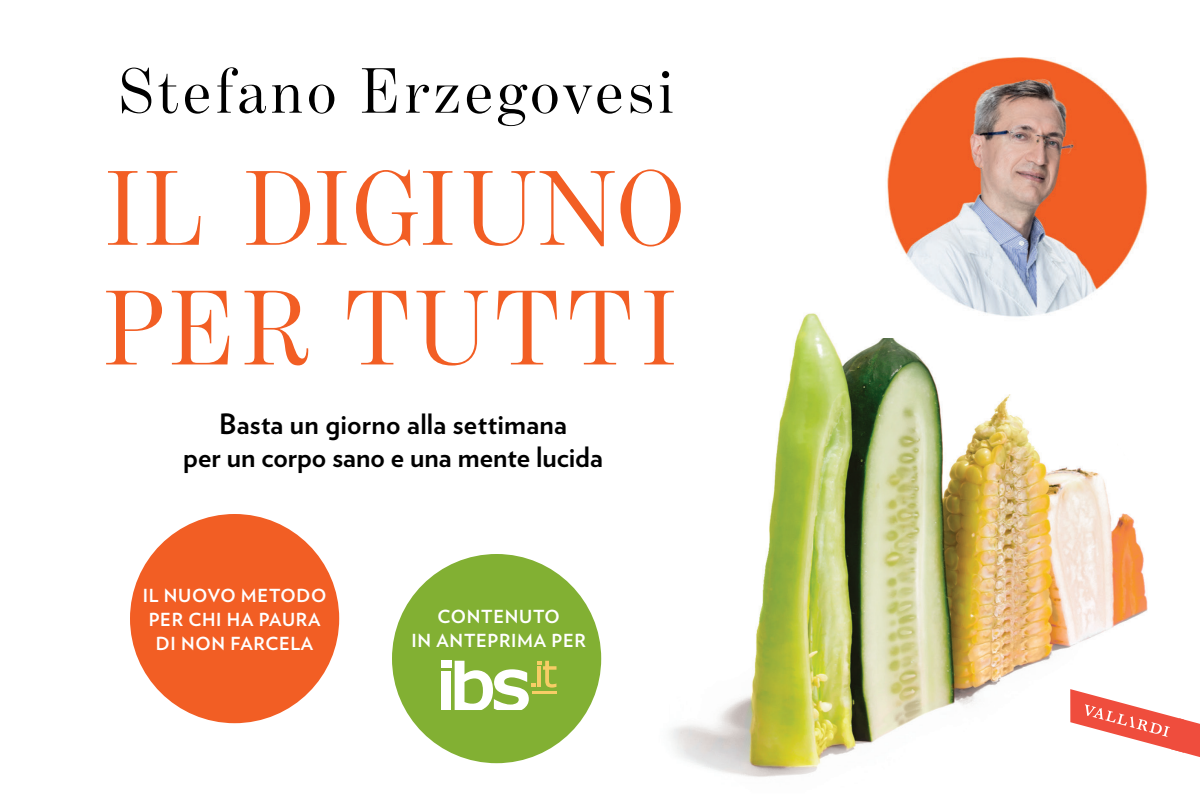
<style>
.page{position:relative;width:1200px;height:800px;background:#fff}
.page>*{position:absolute;margin:0;border:0;box-sizing:border-box;transform-origin:0 0}
.t1{font:107.7px "Benton Mod Disp";letter-spacing:.035em;color:#f25e24}
.t2{font:107.7px "Benton Mod Disp";letter-spacing:.06em;color:#f25e24}
.t3{font:65px "Benton Mod Disp";letter-spacing:.08em;color:#000}
.t4{font:700 28px "Verlag";letter-spacing:.005em;color:#000}
.t5{font:700 18px/24px "Verlag";letter-spacing:.04em;color:#fff;text-align:center}
</style>
<div class="page">
<img style="left:670px;top:313px;width:478px;height:464px">
<img style="left:869px;top:57px;width:279px;height:280px">
<div style="left:130px;top:514px;width:209px;height:209px;background:#f25e24;border-radius:50%"></div>
<svg style="left:1070px;top:689px;width:130px;height:68px"></svg>
<div style="left:392px;top:554px;width:209px;height:209px;background:#82b033;border-radius:50%"></div>
<div style="left:441px;top:671px;width:10px;height:39px;background:#fff"></div>
<div style="left:441px;top:661px;width:11px;height:7px;background:#fff"></div>
<svg style="left:455px;top:661px;width:102px;height:49px"></svg>
<p class="t3" style="left:119px;top:55px;width:556px">Stefano Erzegovesi</p>
<p class="t1" style="left:106px;top:149px;width:579px">IL DIGIUNO</p>
<p class="t2" style="left:105px;top:269px;width:572px">PER TUTTI</p>
<p class="t4" style="left:219px;top:402px;width:349px">Basta un giorno alla settimana</p>
<p class="t4" style="left:183px;top:435px;width:421px">per un corpo sano e una mente lucida</p>
<p class="t5" style="left:143px;top:582px;width:185px">IL NUOVO METODO<br>PER CHI HA PAURA</p>
<p class="t5" style="left:156px;top:630px;width:159px">DI NON FARCELA</p>
<p class="t5" style="left:412px;top:604px;width:176px">CONTENUTO<br>IN ANTEPRIMA PER</p>
</div>
